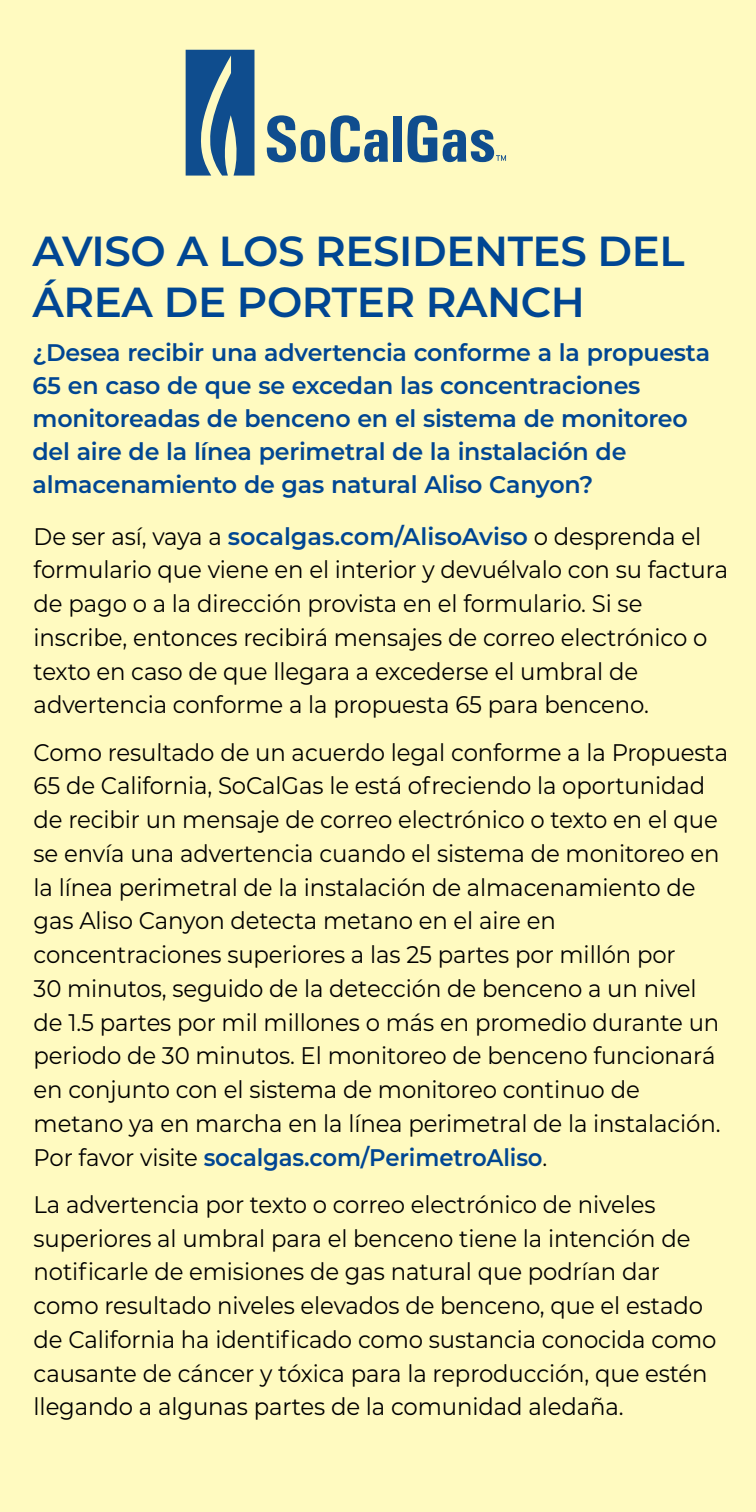
<style>
.page{position:relative;width:756px;height:1512px;background:#fffac0}
.page>*{position:absolute;margin:0;border:0;box-sizing:border-box;transform-origin:0 0}
.t1{font:600 42px/51px "Montserrat";letter-spacing:-.01em;color:#004693}
.t2{font:24px/33.9px "Montserrat";letter-spacing:-.005em;color:#000;scale:.95 1}
.copy{font:600 24px/33px "Montserrat";letter-spacing:-.01em;color:#004693}
.s1{font-weight:600;color:#004693}
</style>
<div class="page">
<svg style="left:186px;top:50px;width:68px;height:126px"></svg>
<svg style="left:267px;top:115px;width:58px;height:47px"></svg>
<svg style="left:331px;top:115px;width:57px;height:47px"></svg>
<div style="left:393px;top:116px;width:9px;height:46px;background:#0f4d8e"></div>
<svg style="left:407px;top:115px;width:30px;height:47px"></svg>
<svg style="left:443px;top:130px;width:63px;height:32px"></svg>
<p class="t1" style="left:33px;top:224px;width:654px">AVISO A LOS RESIDENTES DEL<br>ÁREA DE PORTER RANCH</p>
<p class="copy" style="left:33px;top:335px;width:679px">¿Desea recibir una advertencia conforme a la propuesta 65 en caso de que se excedan las concentraciones monitoreadas de benceno en el sistema de monitoreo del aire de la línea perimetral de la instalación de almacenamiento de gas natural Aliso Canyon?</p>
<p class="t2" style="left:34px;top:518px;width:733px">De ser así, vaya a <span class="s1">socalgas.com/AlisoAviso</span> o desprenda el formulario que viene en el interior y devuélvalo con su factura de pago o a la dirección provista en el formulario. Si se inscribe, entonces recibirá mensajes de correo electrónico o texto en caso de que llegara a excederse el umbral de advertencia conforme a la propuesta 65 para benceno.</p>
<p class="t2" style="left:34px;top:734px;width:733px">Como resultado de un acuerdo legal conforme a la Propuesta 65 de California, SoCalGas le está ofreciendo la oportunidad de recibir un mensaje de correo electrónico o texto en el que se envía una advertencia cuando el sistema de monitoreo en la línea perimetral de la instalación de almacenamiento de gas Aliso Canyon detecta metano en el aire en concentraciones superiores a las 25 partes por millón por<br>30 minutos, seguido de la detección de benceno a un nivel de 1.5 partes por mil millones o más en promedio durante un periodo de 30 minutos. El monitoreo de benceno funcionará en conjunto con el sistema de monitoreo continuo de metano ya en marcha en la línea perimetral de la instalación.<br>Por favor visite <span class="s1">socalgas.com/PerimetroAliso</span>.</p>
<p class="t2" style="left:34px;top:1187px;width:720px">La advertencia por texto o correo electrónico de niveles superiores al umbral para el benceno tiene la intención de notificarle de emisiones de gas natural que podrían dar como resultado niveles elevados de benceno, que el estado de California ha identificado como sustancia conocida como causante de cáncer y tóxica para la reproducción, que estén llegando a algunas partes de la comunidad aledaña.</p>
</div>
